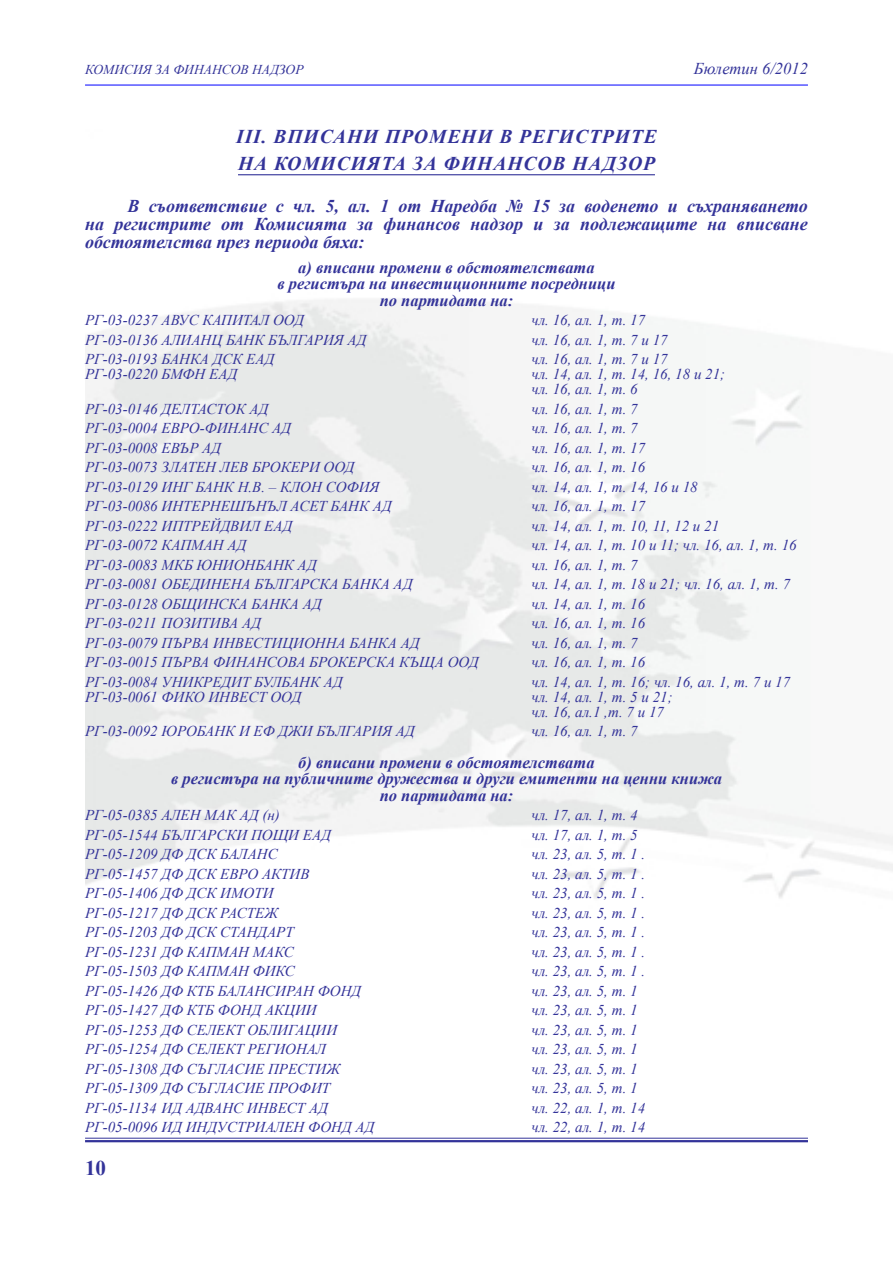
<style>
.page{position:relative;width:893px;height:1263px;background:#fff}
.page>*{position:absolute;margin:0;border:0;box-sizing:border-box;transform-origin:0 0}
.t1{font:700 21px "Times New Roman";color:#339}
.Body_Text_3{font:italic 700 19.5px "Times New Roman";letter-spacing:.05em;color:#339}
.Body_Text_Indent{font:italic 700 18px/18px "Times New Roman";color:#339;text-align:justify}
.t2{font:italic 700 16.5px "Times New Roman";color:#339}
.t3{font:italic 16.5px "Times New Roman";color:#339}
.t4{font:italic 15px "Times New Roman";color:#339}
.t5{font:italic 13.5px "Times New Roman";color:#339}
</style>
<div class="page">
<hr style="left:85px;top:1138px;width:723px;height:1px;background:#339">
<hr style="left:85px;top:1140px;width:723px;height:2px;background:#339">
<hr style="left:85px;top:85px;width:723px;height:1px;background:#00f">
<hr style="left:238px;top:174px;width:417px;height:1px;background:#339">
<p class="t5" style="left:85px;top:60px;width:220px">КОМИСИЯ ЗА ФИНАНСОВ НАДЗОР</p>
<p class="t3" style="left:694px;top:57px;width:115px">Бюлетин 6/2012</p>
<p class="Body_Text_3" style="left:236px;top:123px;width:422px">ІІІ. ВПИСАНИ ПРОМЕНИ В РЕГИСТРИТЕ</p>
<p class="Body_Text_3" style="left:238px;top:150px;width:418px">НА КОМИСИЯТА ЗА ФИНАНСОВ НАДЗОР</p>
<p class="Body_Text_Indent" style="left:85px;top:196px;width:724px;text-indent:43px">В съответствие с чл. 5, ал. 1 от Наредба № 15 за воденето и съхраняването на регистрите от Комисията за финансов надзор и за подлежащите на вписване обстоятелства през периода бяха:</p>
<p class="t2" style="left:298px;top:256px;width:298px">а) вписани промени в обстоятелствата</p>
<p class="t2" style="left:277px;top:272px;width:340px">в регистъра на инвестиционните посредници</p>
<p class="t2" style="left:380px;top:289px;width:135px">по партидата на:</p>
<p class="t4" style="left:85px;top:310px;width:220px">РГ-03-0237 АВУС КАПИТАЛ ООД</p>
<p class="t4" style="left:531px;top:310px;width:115px">чл. 16, ал. 1, т. 17</p>
<p class="t4" style="left:85px;top:329px;width:283px">РГ-03-0136 АЛИАНЦ БАНК БЪЛГАРИЯ АД</p>
<p class="t4" style="left:531px;top:329px;width:138px">чл. 16, ал. 1, т. 7 и 17</p>
<p class="t4" style="left:85px;top:349px;width:191px">РГ-03-0193 БАНКА ДСК ЕАД</p>
<p class="t4" style="left:531px;top:349px;width:138px">чл. 16, ал. 1, т. 7 и 17</p>
<p class="t4" style="left:85px;top:364px;width:154px">РГ-03-0220 БМФН ЕАД</p>
<p class="t4" style="left:531px;top:364px;width:195px">чл. 14, ал. 1, т. 14, 16, 18 и 21;</p>
<p class="t4" style="left:532px;top:379px;width:108px">чл. 16, ал. 1, т. 6</p>
<p class="t4" style="left:85px;top:398px;width:185px">РГ-03-0146 ДЕЛТАСТОК АД</p>
<p class="t4" style="left:531px;top:398px;width:108px">чл. 16, ал. 1, т. 7</p>
<p class="t4" style="left:85px;top:418px;width:208px">РГ-03-0004 ЕВРО-ФИНАНС АД</p>
<p class="t4" style="left:531px;top:418px;width:108px">чл. 16, ал. 1, т. 7</p>
<p class="t4" style="left:85px;top:437px;width:138px">РГ-03-0008 ЕВЪР АД</p>
<p class="t4" style="left:531px;top:437px;width:115px">чл. 16, ал. 1, т. 17</p>
<p class="t4" style="left:85px;top:457px;width:271px">РГ-03-0073 ЗЛАТЕН ЛЕВ БРОКЕРИ ООД</p>
<p class="t4" style="left:531px;top:457px;width:115px">чл. 16, ал. 1, т. 16</p>
<p class="t4" style="left:85px;top:476px;width:296px">РГ-03-0129 ИНГ БАНК Н.В. – КЛОН СОФИЯ</p>
<p class="t4" style="left:531px;top:476px;width:168px">чл. 14, ал. 1, т. 14, 16 и 18</p>
<p class="t4" style="left:85px;top:496px;width:308px">РГ-03-0086 ИНТЕРНЕШЪНЪЛ АСЕТ БАНК АД</p>
<p class="t4" style="left:531px;top:496px;width:115px">чл. 16, ал. 1, т. 17</p>
<p class="t4" style="left:85px;top:515px;width:209px">РГ-03-0222 ИПТРЕЙДВИЛ ЕАД</p>
<p class="t4" style="left:531px;top:515px;width:189px">чл. 14, ал. 1, т. 10, 11, 12 и 21</p>
<p class="t4" style="left:85px;top:535px;width:163px">РГ-03-0072 КАПМАН АД</p>
<p class="t4" style="left:531px;top:535px;width:267px">чл. 14, ал. 1, т. 10 и 11; чл. 16, ал. 1, т. 16</p>
<p class="t4" style="left:85px;top:554px;width:233px">РГ-03-0083 МКБ ЮНИОНБАНК АД</p>
<p class="t4" style="left:531px;top:554px;width:108px">чл. 16, ал. 1, т. 7</p>
<p class="t4" style="left:85px;top:574px;width:329px">РГ-03-0081 ОБЕДИНЕНА БЪЛГАРСКА БАНКА АД</p>
<p class="t4" style="left:531px;top:574px;width:260px">чл. 14, ал. 1, т. 18 и 21; чл. 16, ал. 1, т. 7</p>
<p class="t4" style="left:85px;top:593px;width:238px">РГ-03-0128 ОБЩИНСКА БАНКА АД</p>
<p class="t4" style="left:531px;top:593px;width:115px">чл. 14, ал. 1, т. 16</p>
<p class="t4" style="left:85px;top:613px;width:178px">РГ-03-0211 ПОЗИТИВА АД</p>
<p class="t4" style="left:531px;top:613px;width:115px">чл. 16, ал. 1, т. 16</p>
<p class="t4" style="left:85px;top:632px;width:336px">РГ-03-0079 ПЪРВА ИНВЕСТИЦИОННА БАНКА АД</p>
<p class="t4" style="left:531px;top:632px;width:108px">чл. 16, ал. 1, т. 7</p>
<p class="t4" style="left:85px;top:652px;width:395px">РГ-03-0015 ПЪРВА ФИНАНСОВА БРОКЕРСКА КЪЩА ООД</p>
<p class="t4" style="left:531px;top:652px;width:115px">чл. 16, ал. 1, т. 16</p>
<p class="t4" style="left:85px;top:671px;width:259px">РГ-03-0084 УНИКРЕДИТ БУЛБАНК АД</p>
<p class="t4" style="left:531px;top:671px;width:260px">чл. 14, ал. 1, т. 16; чл. 16, ал. 1, т. 7 и 17</p>
<p class="t4" style="left:85px;top:686px;width:218px">РГ-03-0061 ФИКО ИНВЕСТ ООД</p>
<p class="t4" style="left:531px;top:686px;width:143px">чл. 14, ал. 1, т. 5 и 21;</p>
<p class="t4" style="left:532px;top:701px;width:134px">чл. 16, ал.1 ,т. 7 и 17</p>
<p class="t4" style="left:85px;top:721px;width:331px">РГ-03-0092 ЮРОБАНК И ЕФ ДЖИ БЪЛГАРИЯ АД</p>
<p class="t4" style="left:531px;top:721px;width:108px">чл. 16, ал. 1, т. 7</p>
<p class="t2" style="left:298px;top:751px;width:298px">б) вписани промени в обстоятелствата</p>
<p class="t2" style="left:171px;top:767px;width:552px">в регистъра на публичните дружества и други емитенти на ценни книжа</p>
<p class="t2" style="left:380px;top:784px;width:135px">по партидата на:</p>
<p class="t4" style="left:85px;top:805px;width:196px">РГ-05-0385 АЛЕН МАК АД (н)</p>
<p class="t4" style="left:531px;top:805px;width:108px">чл. 17, ал. 1, т. 4</p>
<p class="t4" style="left:85px;top:824px;width:247px">РГ-05-1544 БЪЛГАРСКИ ПОЩИ ЕАД</p>
<p class="t4" style="left:531px;top:824px;width:108px">чл. 17, ал. 1, т. 5</p>
<p class="t4" style="left:85px;top:844px;width:194px">РГ-05-1209 ДФ ДСК БАЛАНС</p>
<p class="t4" style="left:531px;top:844px;width:115px">чл. 23, ал. 5, т. 1 .</p>
<p class="t4" style="left:85px;top:863px;width:226px">РГ-05-1457 ДФ ДСК ЕВРО АКТИВ</p>
<p class="t4" style="left:531px;top:863px;width:115px">чл. 23, ал. 5, т. 1 .</p>
<p class="t4" style="left:85px;top:883px;width:190px">РГ-05-1406 ДФ ДСК ИМОТИ</p>
<p class="t4" style="left:531px;top:883px;width:115px">чл. 23, ал. 5, т. 1 .</p>
<p class="t4" style="left:85px;top:902px;width:195px">РГ-05-1217 ДФ ДСК РАСТЕЖ</p>
<p class="t4" style="left:531px;top:902px;width:115px">чл. 23, ал. 5, т. 1 .</p>
<p class="t4" style="left:85px;top:922px;width:210px">РГ-05-1203 ДФ ДСК СТАНДАРТ</p>
<p class="t4" style="left:531px;top:922px;width:115px">чл. 23, ал. 5, т. 1 .</p>
<p class="t4" style="left:85px;top:941px;width:210px">РГ-05-1231 ДФ КАПМАН МАКС</p>
<p class="t4" style="left:531px;top:941px;width:115px">чл. 23, ал. 5, т. 1 .</p>
<p class="t4" style="left:85px;top:961px;width:211px">РГ-05-1503 ДФ КАПМАН ФИКС</p>
<p class="t4" style="left:531px;top:961px;width:115px">чл. 23, ал. 5, т. 1 .</p>
<p class="t4" style="left:85px;top:980px;width:278px">РГ-05-1426 ДФ КТБ БАЛАНСИРАН ФОНД</p>
<p class="t4" style="left:531px;top:980px;width:108px">чл. 23, ал. 5, т. 1</p>
<p class="t4" style="left:85px;top:1000px;width:233px">РГ-05-1427 ДФ КТБ ФОНД АКЦИИ</p>
<p class="t4" style="left:531px;top:1000px;width:108px">чл. 23, ал. 5, т. 1</p>
<p class="t4" style="left:85px;top:1019px;width:254px">РГ-05-1253 ДФ СЕЛЕКТ ОБЛИГАЦИИ</p>
<p class="t4" style="left:531px;top:1019px;width:108px">чл. 23, ал. 5, т. 1</p>
<p class="t4" style="left:85px;top:1039px;width:242px">РГ-05-1254 ДФ СЕЛЕКТ РЕГИОНАЛ</p>
<p class="t4" style="left:531px;top:1039px;width:108px">чл. 23, ал. 5, т. 1</p>
<p class="t4" style="left:85px;top:1058px;width:257px">РГ-05-1308 ДФ СЪГЛАСИЕ ПРЕСТИЖ</p>
<p class="t4" style="left:531px;top:1058px;width:108px">чл. 23, ал. 5, т. 1</p>
<p class="t4" style="left:85px;top:1078px;width:247px">РГ-05-1309 ДФ СЪГЛАСИЕ ПРОФИТ</p>
<p class="t4" style="left:531px;top:1078px;width:108px">чл. 23, ал. 5, т. 1</p>
<p class="t4" style="left:85px;top:1097px;width:244px">РГ-05-1134 ИД АДВАНС ИНВЕСТ АД</p>
<p class="t4" style="left:531px;top:1097px;width:115px">чл. 22, ал. 1, т. 14</p>
<p class="t4" style="left:85px;top:1117px;width:291px">РГ-05-0096 ИД ИНДУСТРИАЛЕН ФОНД АД</p>
<p class="t4" style="left:531px;top:1117px;width:115px">чл. 22, ал. 1, т. 14</p>
<h1 class="t1" style="left:85px;top:1154px;width:22px">10</h1>
</div>
